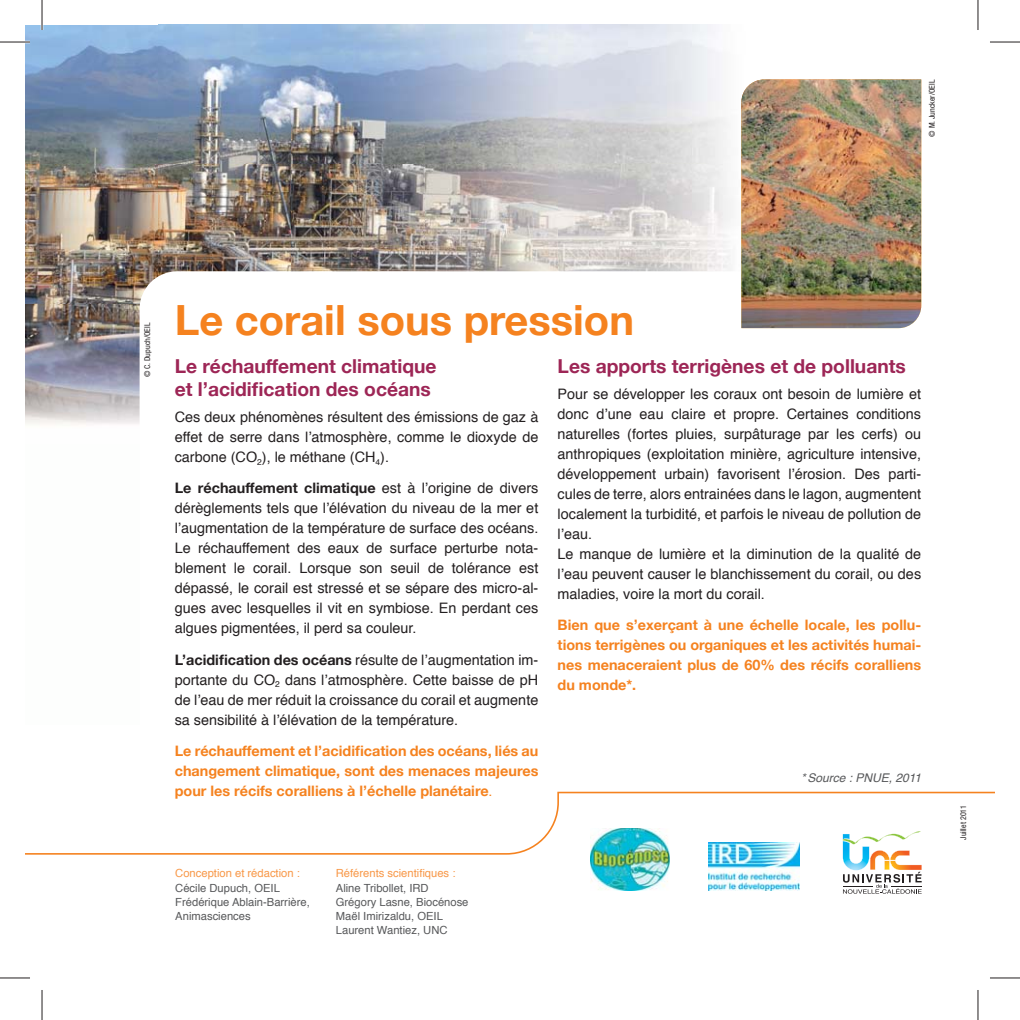
<style>
.page{position:relative;width:1020px;height:1020px;background:#fff}
.page>*{position:absolute;margin:0;border:0;box-sizing:border-box;transform-origin:0 0}
.t1{font:700 41.6px "Helvetica Neue";color:#f5821f}
.t2{font:700 19.2px/23px "Helvetica Neue";color:#9d2656}
.t3{font:14.4px/20px "Helvetica";color:#231f20;text-align:justify}
.t4{font:700 14.4px/20px "Helvetica Neue";color:#f5821f;text-align:justify}
.t5{font:700 14.4px "Helvetica Neue";color:#231f20}
.t6{font:italic 12px "Helvetica";color:#58595b}
.t7{font:11.2px/14px "Helvetica";color:#58595b}
.t8{font:11.2px "Helvetica";color:#f89848}
.t9{font:condensed 8px "Helvetica Neue";color:#231f20}
.s1{font-family:"Helvetica";font-weight:400}
.s2{font-family:"Helvetica Neue";font-weight:700}
</style>
<div class="page">
<img style="left:25px;top:25px;width:708px;height:400px">
<svg style="left:140px;top:271px;width:782px;height:623px"></svg>
<img style="left:741px;top:79px;width:180px;height:249px">
<img style="left:590px;top:854px;width:79px;height:36px">
<img style="left:708px;top:854px;width:91px;height:36px">
<svg style="left:842px;top:854px;width:79px;height:39px"></svg>
<svg style="left:25px;top:791px;width:969px;height:63px"></svg>
<hr style="left:0;top:41px;width:30px;height:2px;background:#fff">
<hr style="left:41px;top:0;width:2px;height:30px;background:#fff">
<hr style="left:0;top:42px;width:30px;height:1px;background:#231f20">
<hr style="left:989px;top:42px;width:30px;height:1px;background:#231f20">
<hr style="left:0;top:977px;width:30px;height:1px;background:#231f20">
<hr style="left:989px;top:977px;width:30px;height:1px;background:#231f20">
<hr style="left:42px;top:0;width:1px;height:30px;background:#231f20">
<hr style="left:42px;top:989px;width:1px;height:30px;background:#231f20">
<hr style="left:977px;top:0;width:1px;height:30px;background:#231f20">
<hr style="left:977px;top:989px;width:1px;height:30px;background:#231f20">
<p class="t9" style="left:927px;top:136px;width:58px;rotate:-90deg">© M. Juncker/OEIL</p>
<p class="t9" style="left:143px;top:377px;width:56px;rotate:-90deg">© C. Dupuch/OEIL</p>
<h1 class="t1" style="left:175px;top:294px;width:461px">Le corail sous pression</h1>
<h2 class="t2" style="left:175px;top:354px;width:263px">Le réchauffement climatique et l’acidification des océans</h2>
<p class="t3" style="left:175px;top:408px;width:365px">Ces deux phénomènes résultent des émissions de gaz à effet de serre dans l’atmosphère, comme le dioxyde de carbone (CO<sub>2</sub>), le méthane (CH<sub>4</sub>).</p>
<p class="t5" style="left:175px;top:479px;width:365px">Le réchauffement climatique <span class="s1">est à l’origine de divers</span></p>
<p class="t3" style="left:175px;top:499px;width:365px">dérèglements tels que l’élévation du niveau de la mer et l’augmentation de la température de surface des océans.<br>Le réchauffement des eaux de surface perturbe nota&shy;blement le corail. Lorsque son seuil de tolérance est dépassé, le corail est stressé et se sépare des micro-al&shy;gues avec lesquelles il vit en symbiose. En perdant ces algues pigmentées, il perd sa couleur.</p>
<p class="t3" style="left:175px;top:650px;width:365px"><span class="s2">L’acidification des océans</span> résulte de l’augmentation im&shy;portante du CO<sub>2</sub> dans l’atmosphère. Cette baisse de pH de l’eau de mer réduit la croissance du corail et augmente sa sensibilité à l’élévation de la température.</p>
<p class="t4" style="left:175px;top:740px;width:365px">Le réchauffement et l’acidification des océans, liés au changement climatique, sont des menaces majeures pour les récifs coralliens à l’échelle planétaire<span class="s1">.</span></p>
<h2 class="t2" style="left:557px;top:354px;width:350px">Les apports terrigènes et de polluants</h2>
<p class="t3" style="left:557px;top:385px;width:365px;text-align:left">Pour se développer les coraux ont besoin de lumière et donc d’une eau claire et propre. Certaines conditions naturelles (fortes pluies, surpâturage par les cerfs) ou anthropiques (exploitation minière, agriculture intensive, développement urbain) favorisent l’érosion. Des parti&shy;cules de terre, alors entrainées dans le lagon, augmentent localement la turbidité, et parfois le niveau de pollution de l’eau.<br>Le manque de lumière et la diminution de la qualité de l’eau peuvent causer le blanchissement du corail, ou des maladies, voire la mort du corail.</p>
<p class="t4" style="left:557px;top:614px;width:365px">Bien que s’exerçant à une échelle locale, les pollu&shy;tions terrigènes ou organiques et les activités humai&shy;nes menaceraient plus de 60% des récifs coralliens du monde*.</p>
<p class="t6" style="left:801px;top:772px;width:121px">*Source : PNUE, 2011</p>
<p class="t8" style="left:175px;top:868px;width:126px">Conception et rédaction :</p>
<p class="t7" style="left:175px;top:881px;width:136px">Cécile Dupuch, OEIL<br>Frédérique Ablain-Barrière,<br>Animasciences</p>
<p class="t8" style="left:336px;top:868px;width:121px">Référents scientifiques :</p>
<p class="t7" style="left:336px;top:881px;width:134px">Aline Tribollet, IRD<br>Grégory Lasne, Biocénose<br>Maël Imirizaldu, OEIL<br>Laurent Wantiez, UNC</p>
<p class="t9" style="left:958px;top:839px;width:36px;rotate:-90deg">Juillet 2011</p>
</div>
